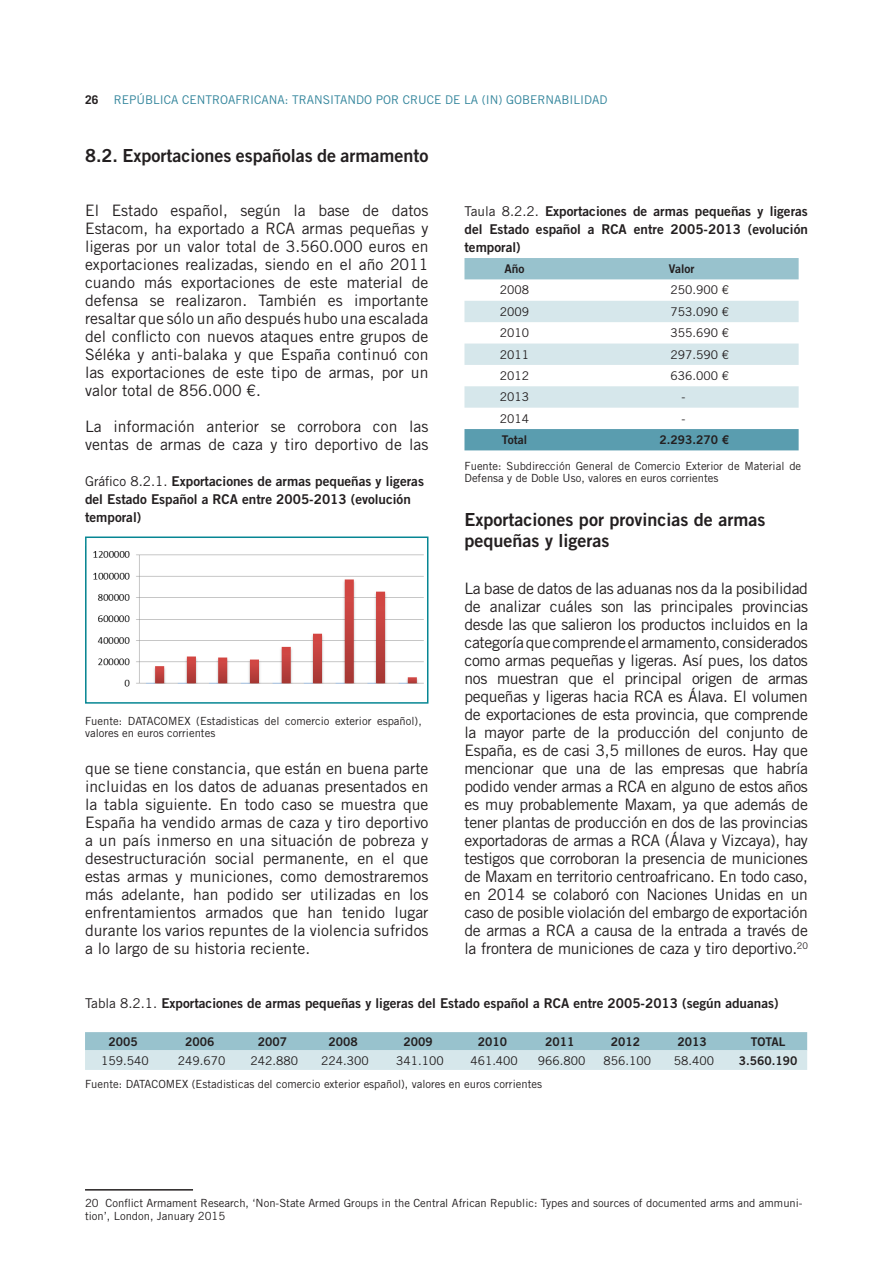
<style>
.page{position:relative;width:893px;height:1263px;background:#fff}
.page>*{position:absolute;margin:0;border:0;box-sizing:border-box;transform-origin:0 0}
.t1{font:18px/21.6px "Trade Gothic LT Std Bd 2";color:#231f20}
.t2{font:15.75px/18px "Trade Gothic LT Std";color:#231f20;text-align:justify}
.t3{font:13.5px/18px "Trade Gothic LT Std Bd 2";color:#231f20}
.t4{font:12px "Trade Gothic LT Std";color:#231f20}
.t5{font:12px "Trade Gothic LT Std Bd 2";color:#231f20}
.t6{font:12px "Trade Gothic LT Std";color:#31849b}
.t7{font:700 12px "Trade Gothic LT Std";color:#231f20}
.t8{font:11.25px/12px "Trade Gothic LT Std";color:#231f20}
.s1{font-family:"Trade Gothic LT Std"}
</style>
<div class="page">
<svg style="left:85px;top:1032px;width:722px;height:38px;background:#b8d5dc"></svg>
<img style="left:93px;top:551px;width:331px;height:136px">
<div style="left:85px;top:536px;width:343px;height:168px;border:2px solid #068693"></div>
<div style="left:464px;top:258px;width:335px;height:21px;background:#98c2cd"></div>
<svg style="left:464px;top:301px;width:335px;height:107px"></svg>
<div style="left:464px;top:429px;width:335px;height:21px;background:#5a9daf"></div>
<hr style="left:85px;top:1189px;width:108px;height:1px;background:#231f20">
<p class="t7" style="left:85px;top:92px;width:15px">26</p>
<p class="t6" style="left:114px;top:92px;width:495px">REPÚBLICA CENTROAFRICANA: TRANSITANDO POR CRUCE DE LA (IN) GOBERNABILIDAD</p>
<p class="t1" style="left:85px;top:144px;width:345px">8.2. Exportaciones españolas de armamento</p>
<p class="t2" style="left:85px;top:201px;width:345px">El Estado español, según la base de datos Estacom, ha exportado a RCA armas pequeñas y ligeras por un valor total de 3.560.000 euros en exportaciones realizadas, siendo en el año 2011 cuando más exportaciones de este material de defensa se realizaron. También es importante resaltar que sólo un año después hubo una escalada del conflicto con nuevos ataques entre grupos de Séléka y anti-balaka y que España continuó con las exportaciones de este tipo de armas, por un valor total de 856.000 €.</p>
<p class="t2" style="left:85px;top:417px;width:345px">La información anterior se corrobora con las ventas de armas de caza y tiro deportivo de las</p>
<p class="t3" style="left:85px;top:472px;width:340px"><span class="s1">Gráfico 8.2.1.</span> Exportaciones de armas pequeñas y ligeras del Estado Español a RCA entre 2005-2013 (evolución temporal)</p>
<p class="t8" style="left:85px;top:714px;width:338px">Fuente: DATACOMEX (Estadisticas del comercio exterior español), valores en euros corrientes</p>
<p class="t2" style="left:85px;top:759px;width:345px">que se tiene constancia, que están en buena parte incluidas en los datos de aduanas presentados en la tabla siguiente. En todo caso se muestra que España ha vendido armas de caza y tiro deportivo a un país inmerso en una situación de pobreza y desestructuración social permanente, en el que estas armas y municiones, como demostraremos más adelante, han podido ser utilizadas en los enfrentamientos armados que han tenido lugar durante los varios repuntes de la violencia sufridos a lo largo de su historia reciente.</p>
<p class="t3" style="left:464px;top:202px;width:345px;text-align:justify"><span class="s1">Taula 8.2.2.</span> Exportaciones de armas pequeñas y ligeras del Estado español a RCA entre 2005-2013 (evolución temporal)</p>
<p class="t5" style="left:504px;top:261px;width:22px">Año</p>
<p class="t5" style="left:669px;top:261px;width:27px">Valor</p>
<p class="t4" style="left:500px;top:283px;width:31px">2008</p>
<p class="t4" style="left:670px;top:283px;width:60px">250.900 €</p>
<p class="t4" style="left:500px;top:304px;width:31px">2009</p>
<p class="t4" style="left:670px;top:304px;width:60px">753.090 €</p>
<p class="t4" style="left:500px;top:326px;width:31px">2010</p>
<p class="t4" style="left:670px;top:326px;width:60px">355.690 €</p>
<p class="t4" style="left:500px;top:347px;width:31px">2011</p>
<p class="t4" style="left:670px;top:347px;width:60px">297.590 €</p>
<p class="t4" style="left:500px;top:368px;width:31px">2012</p>
<p class="t4" style="left:670px;top:368px;width:60px">636.000 €</p>
<p class="t4" style="left:500px;top:390px;width:31px">2013</p>
<p class="t4" style="left:681px;top:390px;width:5px">-</p>
<p class="t4" style="left:500px;top:411px;width:31px">2014</p>
<p class="t4" style="left:681px;top:411px;width:5px">-</p>
<p class="t5" style="left:502px;top:432px;width:27px">Total</p>
<p class="t5" style="left:659px;top:432px;width:71px">2.293.270 €</p>
<p class="t8" style="left:464px;top:460px;width:338px">Fuente: Subdirección General de Comercio Exterior de Material de<br>Defensa y de Doble Uso, valores en euros corrientes</p>
<p class="t1" style="left:464px;top:508px;width:302px">Exportaciones por provincias de armas pequeñas y ligeras</p>
<p class="t2" style="left:464px;top:579px;width:345px">La base de datos de las aduanas nos da la posibilidad de analizar cuáles son las principales provincias desde las que salieron los productos incluidos en la categoría que comprende el armamento, considerados como armas pequeñas y ligeras. Así pues, los datos nos muestran que el principal origen de armas pequeñas y ligeras hacia RCA es Álava. El volumen de exportaciones de esta provincia, que comprende la mayor parte de la producción del conjunto de España, es de casi 3,5 millones de euros. Hay que mencionar que una de las empresas que habría podido vender armas a RCA en alguno de estos años es muy probablemente Maxam, ya que además de tener plantas de producción en dos de las provincias exportadoras de armas a RCA (Álava y Vizcaya), hay testigos que corroboran la presencia de municiones de Maxam en territorio centroafricano. En todo caso, en 2014 se colaboró con Naciones Unidas en un caso de posible violación del embargo de exportación de armas a RCA a causa de la entrada a través de la frontera de municiones de caza y tiro deportivo.<sup>20</sup></p>
<p class="t3" style="left:85px;top:994px;width:695px"><span class="s1">Tabla 8.2.1.</span> Exportaciones de armas pequeñas y ligeras del Estado español a RCA entre 2005-2013 (según aduanas)</p>
<p class="t5" style="left:109px;top:1034px;width:31px">2005</p>
<p class="t5" style="left:185px;top:1034px;width:31px">2006</p>
<p class="t5" style="left:258px;top:1034px;width:31px">2007</p>
<p class="t5" style="left:328px;top:1034px;width:31px">2008</p>
<p class="t5" style="left:403px;top:1034px;width:31px">2009</p>
<p class="t5" style="left:478px;top:1034px;width:31px">2010</p>
<p class="t5" style="left:545px;top:1034px;width:31px">2011</p>
<p class="t5" style="left:611px;top:1034px;width:31px">2012</p>
<p class="t5" style="left:678px;top:1034px;width:31px">2013</p>
<p class="t5" style="left:751px;top:1034px;width:36px">TOTAL</p>
<p class="t4" style="left:101px;top:1053px;width:49px">159.540</p>
<p class="t4" style="left:178px;top:1053px;width:49px">249.670</p>
<p class="t4" style="left:251px;top:1053px;width:49px">242.880</p>
<p class="t4" style="left:321px;top:1053px;width:49px">224.300</p>
<p class="t4" style="left:396px;top:1053px;width:49px">341.100</p>
<p class="t4" style="left:470px;top:1053px;width:49px">461.400</p>
<p class="t4" style="left:538px;top:1053px;width:49px">966.800</p>
<p class="t4" style="left:603px;top:1053px;width:49px">856.100</p>
<p class="t4" style="left:674px;top:1053px;width:42px">58.400</p>
<p class="t5" style="left:739px;top:1053px;width:60px">3.560.190</p>
<p class="t8" style="left:85px;top:1078px;width:458px">Fuente: DATACOMEX (Estadisticas del comercio exterior español), valores en euros corrientes</p>
<p class="t8" style="left:85px;top:1196px;width:719px;line-height:13.5px">20 Conflict Armament Research, ‘Non-State Armed Groups in the Central African Republic: Types and sources of documented arms and ammuni&shy;tion’, London, January 2015</p>
</div>
